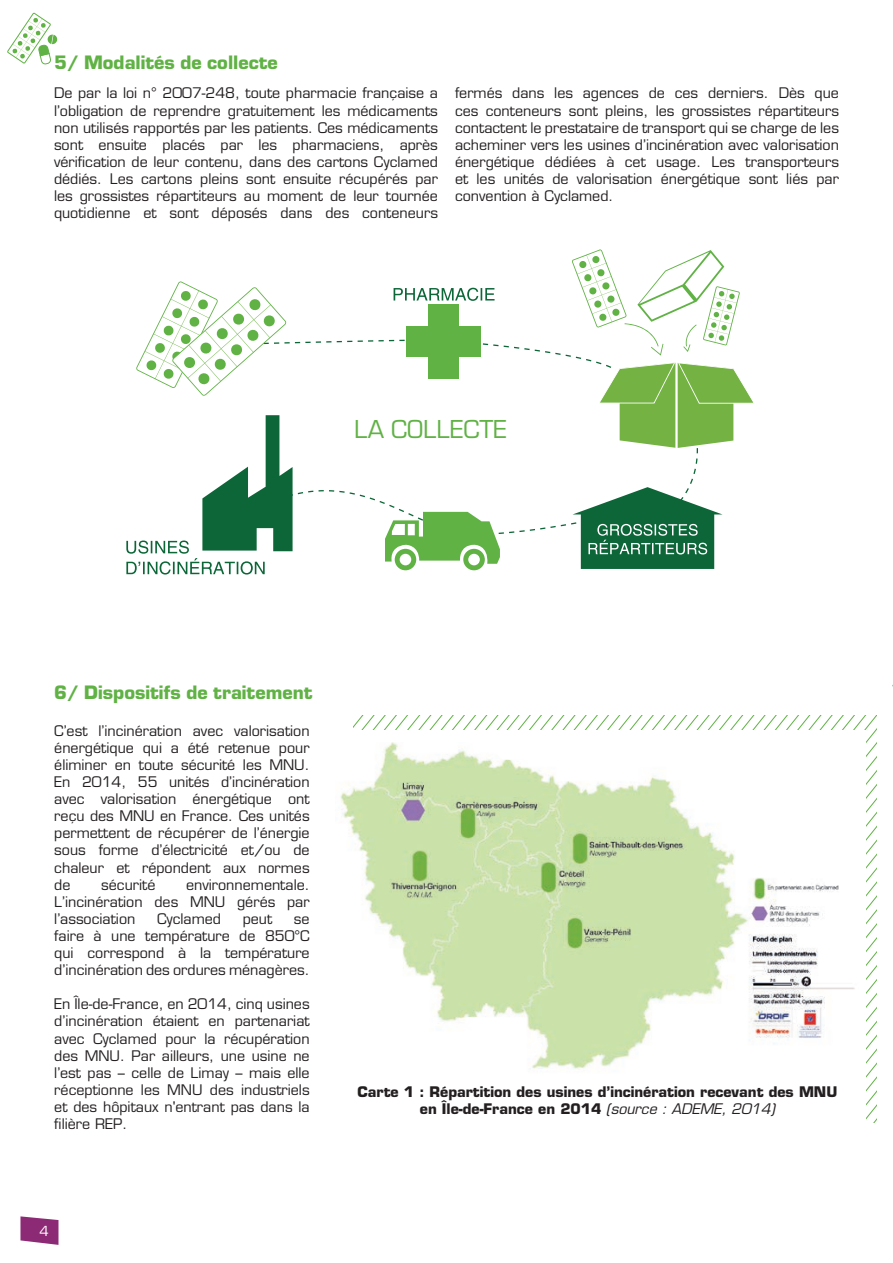
<style>
.page{position:relative;width:893px;height:1263px;background:#fff}
.page>*{position:absolute;margin:0;border:0;box-sizing:border-box;transform-origin:0 0}
.t1{font:24px "Eurostile";color:#60b245}
.t2{font:700 18px "Eurostile";color:#60b245}
.texte{font:14.25px/17.1px "Eurostile";color:#231f20;text-align:justify}
.texte-2{font:700 14.25px "Eurostile";color:#231f20}
.t3{font:13.5px "Eurostile";color:#fff}
.s1{font-family:"Eurostile LT Std";font-weight:400;font-style:italic}
</style>
<div class="page">
<svg style="left:20px;top:1216px;width:38px;height:29px"></svg>
<svg style="left:866px;top:964px;width:11px;height:159px"></svg>
<svg style="left:126px;top:249px;width:628px;height:325px"></svg>
<img style="left:340px;top:742px;width:515px;height:327px">
<svg style="left:477px;top:742px;width:364px;height:22px"></svg>
<svg style="left:7px;top:13px;width:51px;height:51px"></svg>
<p class="t2" style="left:54px;top:51px;width:225px">5/ Modalités de collecte</p>
<p class="texte" style="left:54px;top:85px;width:385px">De par la loi n° 2007-248, toute pharmacie française a l’obligation de reprendre gratuitement les médicaments non utilisés rapportés par les patients. Ces médicaments sont ensuite placés par les pharmaciens, après vérification de leur contenu, dans des cartons Cyclamed dédiés. Les cartons pleins sont ensuite récupérés par les grossistes répartiteurs au moment de leur tournée quotidienne et sont déposés dans des conteneurs</p>
<p class="texte" style="left:455px;top:85px;width:385px">fermés dans les agences de ces derniers. Dès que ces conteneurs sont pleins, les grossistes répartiteurs contactent le prestataire de transport qui se charge de les acheminer vers les usines d’incinération avec valorisation énergétique dédiées à cet usage. Les transporteurs et les unités de valorisation énergétique sont liés par convention à Cyclamed.</p>
<p class="t1" style="left:354px;top:415px;width:154px">LA COLLECTE</p>
<p class="t2" style="left:54px;top:681px;width:260px">6/ Dispositifs de traitement</p>
<p class="texte" style="left:54px;top:722px;width:257px">C’est l’incinération avec valorisation énergétique qui a été retenue pour éliminer en toute sécurité les MNU.<br>En 2014, 55 unités d’incinération avec valorisation énergétique ont reçu des MNU en France. Ces unités permettent de récupérer de l’énergie sous forme d’électricité et/ou de chaleur et répondent aux normes de</p>
<p class="texte" style="left:54px;top:876px;width:257px;text-indent:132px">environnementale.<br>L’incinération des MNU gérés par l’association</p>
<p class="texte" style="left:101px;top:876px;width:56px">sécurité</p>
<p class="texte" style="left:157px;top:910px;width:65px">Cyclamed</p>
<p class="texte" style="left:243px;top:910px;width:31px">peut</p>
<p class="texte" style="left:54px;top:910px;width:257px;text-indent:240px">se faire à une température de 850°C qui correspond à la température d’incinération des ordures ménagères.</p>
<p class="texte" style="left:54px;top:996px;width:257px">En Île-de-France, en 2014, cinq usines d’incinération étaient en partenariat avec Cyclamed pour la récupération des MNU. Par ailleurs, une usine ne l’est pas – celle de Limay – mais elle réceptionne les MNU des industriels et des hôpitaux n'entrant pas dans la filière REP.</p>
<p class="t3" style="left:39px;top:1223px;width:11px">4</p>
<p class="texte-2" style="left:358px;top:1083px;width:481px">Carte 1 : Répartition des usines d’incinération recevant des MNU</p>
<p class="texte-2" style="left:420px;top:1100px;width:357px">en Île-de-France en 2014 <span class="s1">(source : ADEME, 2014)</span></p>
</div>
